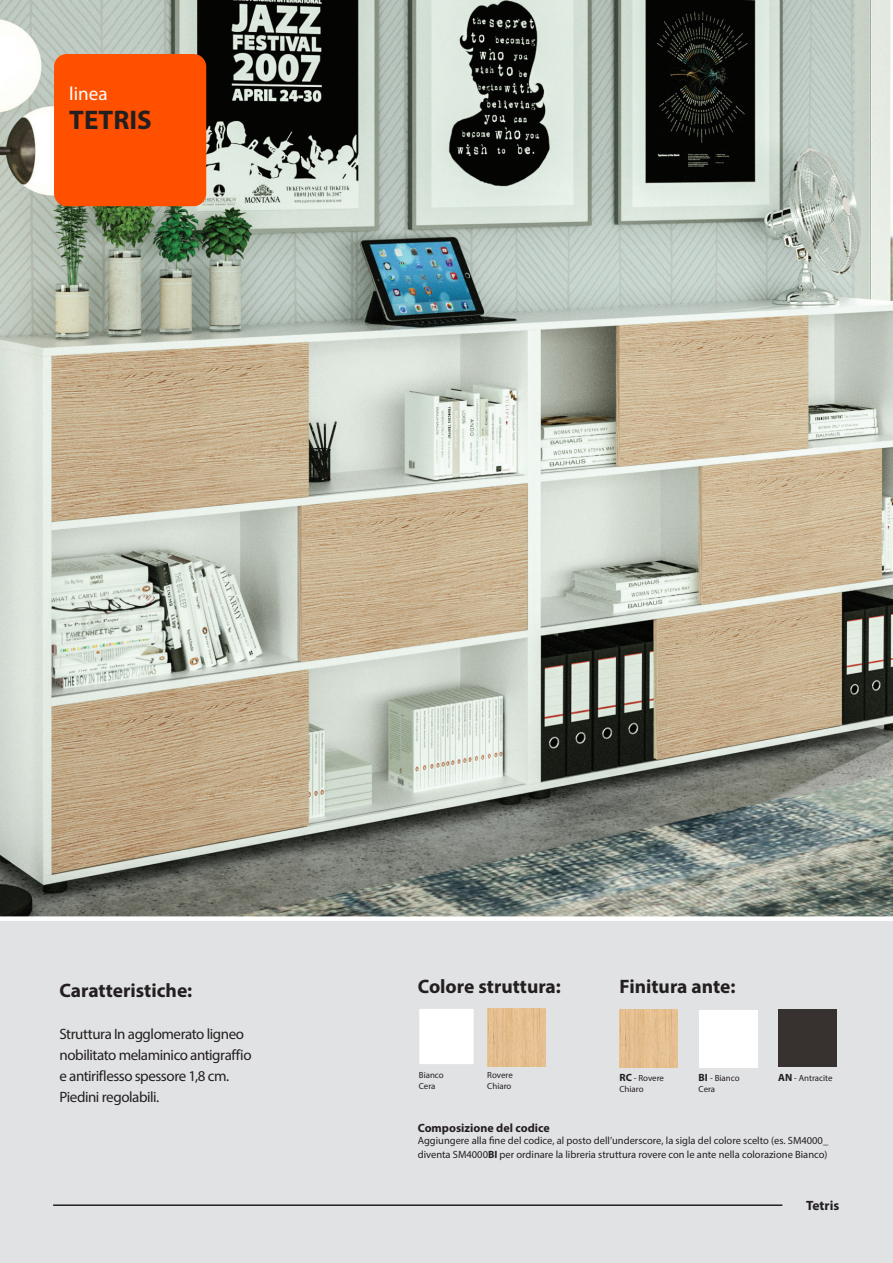
<style>
.page{position:relative;width:893px;height:1263px;background:#fff}
.page>*{position:absolute;margin:0;border:0;box-sizing:border-box;transform-origin:0 0}
.TITOLO_LINEE{font:700 27px "Myriad Pro";color:#231f20}
.CARATTERISTICHE{font:700 19.5px "Myriad Pro";color:#231f20}
.LINEA{font:19.05px "Myriad Pro";color:#fff}
.corpo_testo{font:15px/21px "Myriad Pro";letter-spacing:-.03em;color:#231f20}
.t1{font:700 13.5px "Myriad Pro";color:#231f20}
.t2{font:700 12px "Myriad Pro";color:#231f20}
.t3{font:10.5px/13.5px "Myriad Pro";color:#231f20}
.t4{font:8.85px "Myriad Pro";color:#231f20}
.s1{font-weight:700;font-size:10.5px}
.s2{font-weight:700}
</style>
<div class="page">
<img style="left:0;top:0;width:893px;height:916px">
<div style="left:0;top:916px;width:893px;height:347px;background:#e1e2e4"></div>
<img style="left:619px;top:1010px;width:59px;height:58px">
<img style="left:487px;top:1008px;width:59px;height:58px">
<div style="left:778px;top:1009px;width:59px;height:58px;background:#37312f"></div>
<div style="left:699px;top:1010px;width:59px;height:58px;background:#fff"></div>
<div style="left:418px;top:1007px;width:57px;height:59px;background:#fff;border:2px solid #e1e2e4"></div>
<div style="left:54px;top:54px;width:152px;height:152px;background:#ff5000;border-radius:13px"></div>
<hr style="left:53px;top:1204px;width:729px;height:2px;background:#231f20">
<p class="LINEA" style="left:69px;top:82px;width:40px">linea</p>
<p class="TITOLO_LINEE" style="left:69px;top:102px;width:84px">TETRIS</p>
<p class="CARATTERISTICHE" style="left:60px;top:978px;width:134px">Caratteristiche:</p>
<p class="corpo_testo" style="left:60px;top:1023px;width:194px">Struttura In agglomerato ligneo nobilitato melaminico antigraffio e antiriflesso spessore 1,8 cm.<br>Piedini regolabili.</p>
<p class="CARATTERISTICHE" style="left:418px;top:973px;width:145px">Colore struttura:</p>
<p class="CARATTERISTICHE" style="left:619px;top:973px;width:117px">Finitura ante:</p>
<p class="t4" style="left:419px;top:1069px;width:26px">Bianco</p>
<p class="t4" style="left:419px;top:1080px;width:18px">Cera</p>
<p class="t4" style="left:487px;top:1070px;width:27px">Rovere</p>
<p class="t4" style="left:487px;top:1080px;width:26px">Chiaro</p>
<p class="t4" style="left:619px;top:1073px;width:46px"><span class="s1">RC</span> - Rovere</p>
<p class="t4" style="left:619px;top:1083px;width:26px">Chiaro</p>
<p class="t4" style="left:699px;top:1073px;width:42px"><span class="s1">BI</span> - Bianco</p>
<p class="t4" style="left:699px;top:1083px;width:18px">Cera</p>
<p class="t4" style="left:778px;top:1073px;width:56px"><span class="s1">AN</span> - Antracite</p>
<p class="t2" style="left:418px;top:1120px;width:133px">Composizione del codice</p>
<p class="t3" style="left:418px;top:1134px;width:412px">Aggiungere alla fine del codice, al posto dell’underscore, la sigla del colore scelto (es. SM4000_ diventa SM4000<span class="s2">BI</span> per ordinare la libreria struttura rovere con le ante nella colorazione Bianco)</p>
<p class="t1" style="left:806px;top:1196px;width:35px">Tetris</p>
</div>
